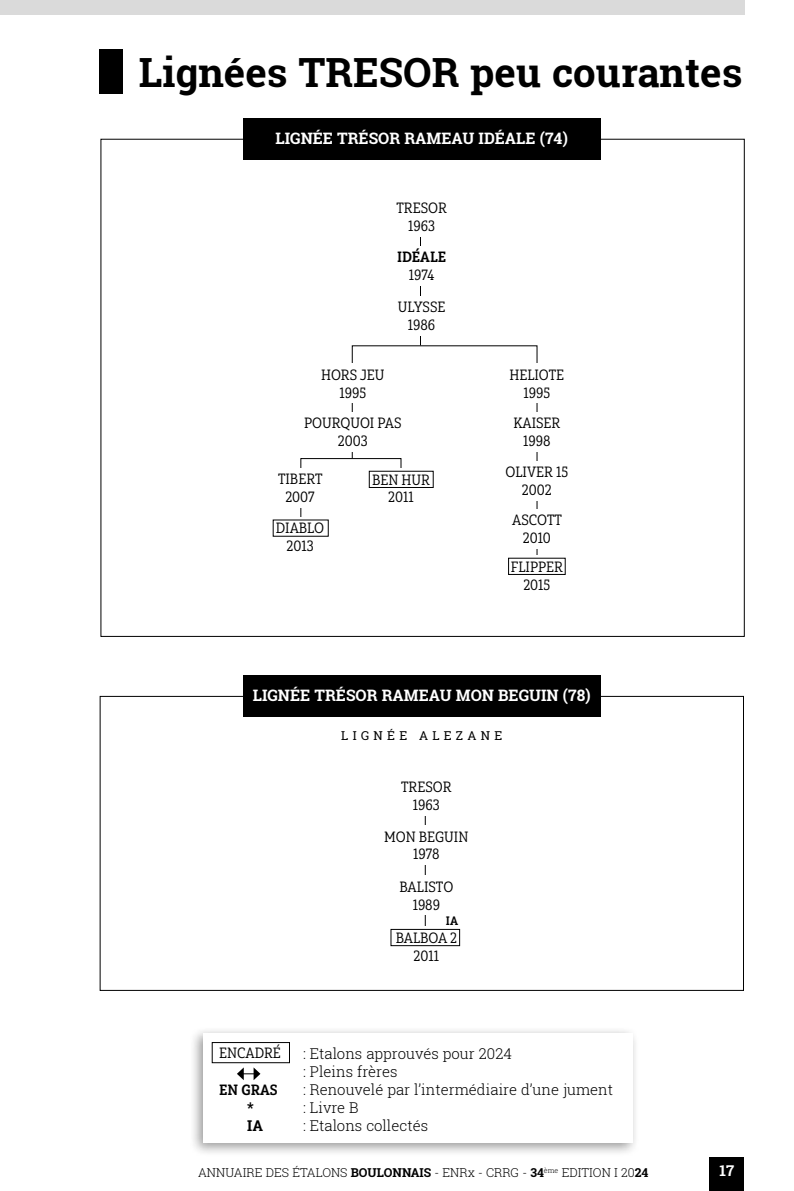
<style>
.page{position:relative;width:794px;height:1191px;background:#fff}
.page>*{position:absolute;margin:0;border:0;box-sizing:border-box;transform-origin:0 0}
.t1{font:700 40.25px "Roboto Slab";color:#000}
.t2{font:700 15.75px "Roboto Slab";color:#fff}
.t3{font:14.88px/17.8px "Yorkten Slab Con Reg";color:#000;text-align:center}
.t4{font:300 14.88px/17.8px "Roboto Slab";color:#000}
.t5{font:14.88px "Yorkten Slab Con Bol";color:#000}
.t6{font:700 14.88px "Roboto Slab";color:#000}
.t7{font:700 14.88px "Roboto Slab";color:#fff}
.t8{font:300 12.25px "Roboto Slab";color:#000}
.t9{font:12.25px "Roboto Slab";letter-spacing:.35em;color:#000}
.t10{font:12.25px "Yorkten Slab Con Bol";color:#000}
.s1{font-weight:700}
</style>
<div class="page">
<div style="left:0;top:0;width:744px;height:15px;background:#dadada"></div>
<div style="left:709px;top:1157px;width:35px;height:34px;background:#000"></div>
<div style="left:99px;top:50px;width:24px;height:44px;background:#000"></div>
<div style="left:243px;top:675px;width:357px;height:41px;background:#000"></div>
<div style="left:243px;top:118px;width:357px;height:41px;background:#000"></div>
<div style="left:189px;top:1026px;width:451px;height:130px;background:#000;opacity:.4"></div>
<div style="left:203px;top:1033px;width:429px;height:109px;background:#fff"></div>
<div style="left:212px;top:1042px;width:78px;height:21px;border:1px solid #000"></div>
<svg style="left:237px;top:1067px;width:23px;height:13px"></svg>
<svg style="left:351px;top:345px;width:187px;height:210px"></svg>
<svg style="left:300px;top:458px;width:102px;height:66px"></svg>
<hr style="left:420px;top:200px;width:1px;height:145px;background:#000">
<hr style="left:425px;top:788px;width:1px;height:146px;background:#000">
<div style="left:364px;top:468px;width:74px;height:40px;background:#fff"></div>
<div style="left:268px;top:517px;width:64px;height:40px;background:#fff"></div>
<div style="left:268px;top:468px;width:64px;height:39px;background:#fff"></div>
<div style="left:496px;top:509px;width:81px;height:39px;background:#fff"></div>
<div style="left:496px;top:461px;width:81px;height:39px;background:#fff"></div>
<div style="left:496px;top:412px;width:81px;height:39px;background:#fff"></div>
<div style="left:496px;top:363px;width:81px;height:40px;background:#fff"></div>
<div style="left:381px;top:296px;width:81px;height:40px;background:#fff"></div>
<div style="left:386px;top:875px;width:81px;height:40px;background:#fff"></div>
<div style="left:386px;top:926px;width:81px;height:40px;background:#fff"></div>
<div style="left:381px;top:246px;width:81px;height:40px;background:#fff"></div>
<div style="left:381px;top:197px;width:81px;height:39px;background:#fff"></div>
<div style="left:386px;top:776px;width:81px;height:40px;background:#fff"></div>
<div style="left:294px;top:412px;width:117px;height:39px;background:#fff"></div>
<div style="left:312px;top:363px;width:81px;height:40px;background:#fff"></div>
<div style="left:369px;top:471px;width:64px;height:17px;border:1px solid #000"></div>
<div style="left:508px;top:558px;width:57px;height:17px;border:1px solid #000"></div>
<div style="left:390px;top:929px;width:70px;height:17px;border:1px solid #000"></div>
<h1 class="t1" style="left:139px;top:44px;width:605px">Lignées TRESOR peu courantes</h1>
<p class="t2" style="left:275px;top:127px;width:294px">LIGNÉE TRÉSOR RAMEAU IDÉALE (74)</p>
<p class="t3" style="left:396px;top:199px;width:52px">TRESOR<br>1963</p>
<p class="t5" style="left:397px;top:248px;width:51px">IDÉALE</p>
<p class="t3" style="left:409px;top:266px;width:27px">1974</p>
<p class="t3" style="left:398px;top:298px;width:49px">ULYSSE<br>1986</p>
<p class="t3" style="left:321px;top:366px;width:65px">HORS JEU<br>1995</p>
<p class="t3" style="left:304px;top:414px;width:99px">POURQUOI PAS<br>2003</p>
<p class="t3" style="left:278px;top:470px;width:46px">TIBERT<br>2007</p>
<p class="t3" style="left:276px;top:519px;width:50px">DIABLO<br>2013</p>
<p class="t3" style="left:372px;top:470px;width:59px">BEN HUR<br>2011</p>
<p class="t3" style="left:509px;top:366px;width:56px">HELIOTE<br>1995</p>
<p class="t3" style="left:513px;top:414px;width:49px">KAISER<br>1998</p>
<p class="t3" style="left:505px;top:463px;width:64px">OLIVER 15<br>2002</p>
<p class="t3" style="left:512px;top:511px;width:51px">ASCOTT<br>2010</p>
<p class="t3" style="left:511px;top:557px;width:53px">FLIPPER<br>2015</p>
<p class="t2" style="left:253px;top:684px;width:339px">LIGNÉE TRÉSOR RAMEAU MON BEGUIN (78)</p>
<p class="t9" style="left:341px;top:727px;width:162px">LIGNÉE ALEZANE</p>
<p class="t3" style="left:401px;top:778px;width:52px">TRESOR<br>1963</p>
<p class="t3" style="left:384px;top:827px;width:86px">MON BEGUIN<br>1978</p>
<p class="t3" style="left:399px;top:877px;width:55px">BALISTO<br>1989</p>
<p class="t3" style="left:396px;top:928px;width:63px">BALBOA 2<br>2011</p>
<p class="t10" style="left:446px;top:913px;width:14px">IA</p>
<p class="t3" style="left:219px;top:1043px;width:63px">ENCADRÉ</p>
<p class="t5" style="left:219px;top:1080px;width:60px">EN GRAS</p>
<p class="t4" style="left:303px;top:1044px;width:312px">: Etalons approuvés pour 2024<br>: Pleins frères<br>: Renouvelé par l’intermédiaire d’une jument</p>
<p class="t6" style="left:247px;top:1097px;width:8px">*</p>
<p class="t4" style="left:303px;top:1098px;width:57px">: Livre B</p>
<p class="t6" style="left:247px;top:1115px;width:17px">IA</p>
<p class="t4" style="left:303px;top:1116px;width:127px">: Etalons collectés</p>
<p class="t8" style="left:198px;top:1163px;width:452px">ANNUAIRE DES ÉTALONS <span class="s1">BOULONNAIS</span> - ENRx - CRRG - <span class="s1">34</span><sup>ème</sup> EDITION I 20<span class="s1">24</span></p>
<p class="t7" style="left:719px;top:1160px;width:16px">17</p>
</div>
